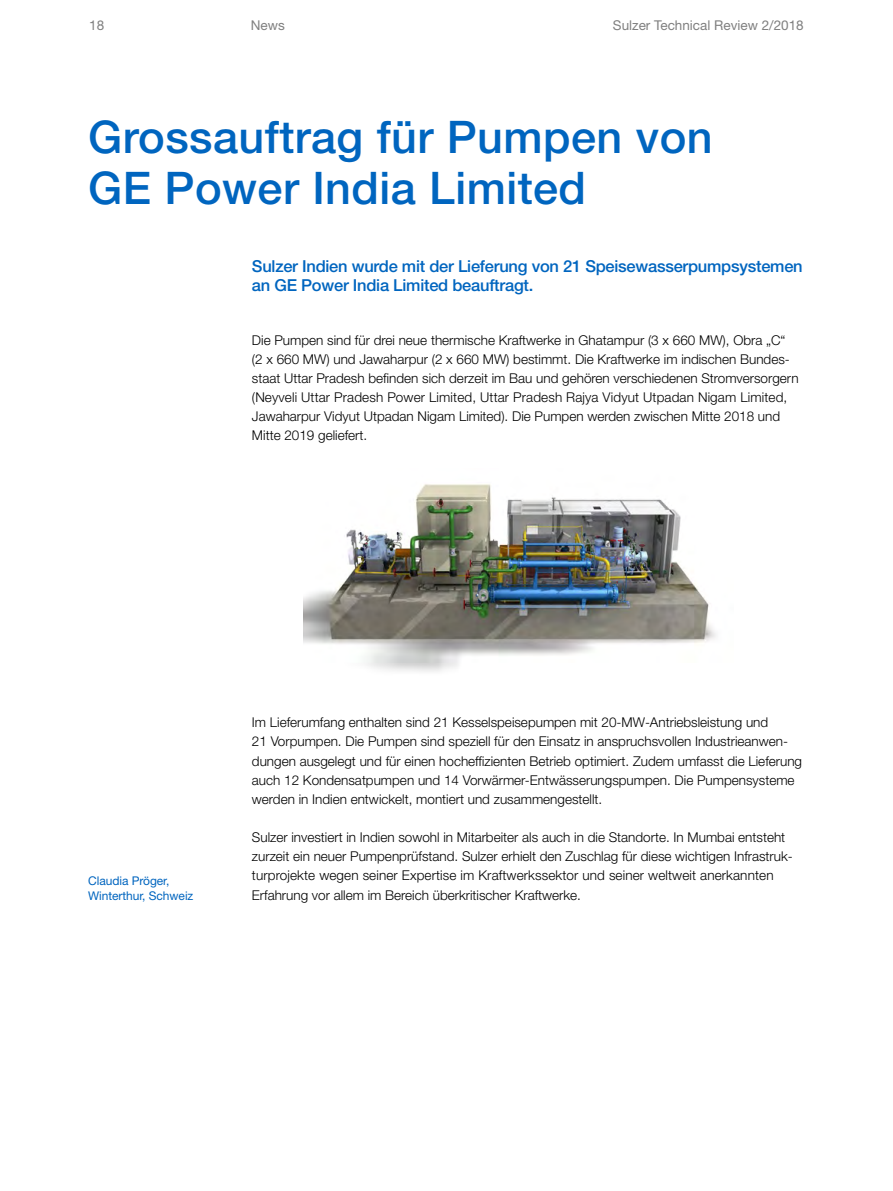
<style>
.page{position:relative;width:893px;height:1191px;background:#fff}
.page>*{position:absolute;margin:0;border:0;box-sizing:border-box;transform-origin:0 0}
.t1{font:500 45px/51px "Helvetica Neue LT Std";letter-spacing:.01em;color:#0065bf}
.t2{font:500 16.5px/19.8px "Helvetica Neue LT Std";letter-spacing:-.015em;color:#0065bf}
.t3{font:300 13.5px/19.2px "Helvetica Neue LT Std";color:#000}
.t4{font:13.5px "Helvetica Neue LT Std";color:#808080}
.t5{font:12px/15px "Helvetica Neue LT Std";letter-spacing:-.005em;color:#0065bf}
</style>
<div class="page">
<img style="left:304px;top:484px;width:412px;height:188px">
<p class="t4" style="left:89px;top:17px;width:17px">18</p>
<p class="t4" style="left:251px;top:17px;width:35px">News</p>
<p class="t4" style="left:613px;top:17px;width:192px">Sulzer Technical Review 2/2018</p>
<h1 class="t1" style="left:88px;top:111px;width:626px">Grossauftrag für Pumpen von<br>GE Power India Limited</h1>
<p class="t2" style="left:252px;top:256px;width:552px">Sulzer Indien wurde mit der Lieferung von 21 Speisewasserpumpsystemen an GE Power India Limited beauftragt.</p>
<p class="t3" style="left:252px;top:330px;width:548px">Die Pumpen sind für drei neue thermische Kraftwerke in Ghatampur (3 x 660 MW), Obra „C“ (2 x 660 MW) und Jawaharpur (2 x 660 MW) bestimmt. Die Kraftwerke im indischen Bundes&shy;staat Uttar Pradesh befinden sich derzeit im Bau und gehören verschiedenen Stromversorgern (Neyveli Uttar Pradesh Power Limited, Uttar Pradesh Rajya Vidyut Utpadan Nigam Limited, Jawaharpur Vidyut Utpadan Nigam Limited). Die Pumpen werden zwischen Mitte 2018 und Mitte 2019 geliefert.</p>
<p class="t5" style="left:88px;top:872px;width:107px">Claudia Pröger,<br>Winterthur, Schweiz</p>
<p class="t3" style="left:252px;top:712px;width:552px">Im Lieferumfang enthalten sind 21 Kesselspeisepumpen mit 20-MW-Antriebsleistung und<br>21 Vorpumpen. Die Pumpen sind speziell für den Einsatz in anspruchsvollen Industrieanwen&shy;dungen ausgelegt und für einen hocheffizienten Betrieb optimiert. Zudem umfasst die Lieferung auch 12 Kondensatpumpen und 14 Vorwärmer-Entwässerungspumpen. Die Pumpensysteme werden in Indien entwickelt, montiert und zusammengestellt.</p>
<p class="t3" style="left:252px;top:827px;width:542px">Sulzer investiert in Indien sowohl in Mitarbeiter als auch in die Standorte. In Mumbai entsteht zurzeit ein neuer Pumpenprüfstand. Sulzer erhielt den Zuschlag für diese wichtigen Infrastruk&shy;turprojekte wegen seiner Expertise im Kraftwerkssektor und seiner weltweit anerkannten Erfahrung vor allem im Bereich überkritischer Kraftwerke.</p>
</div>
